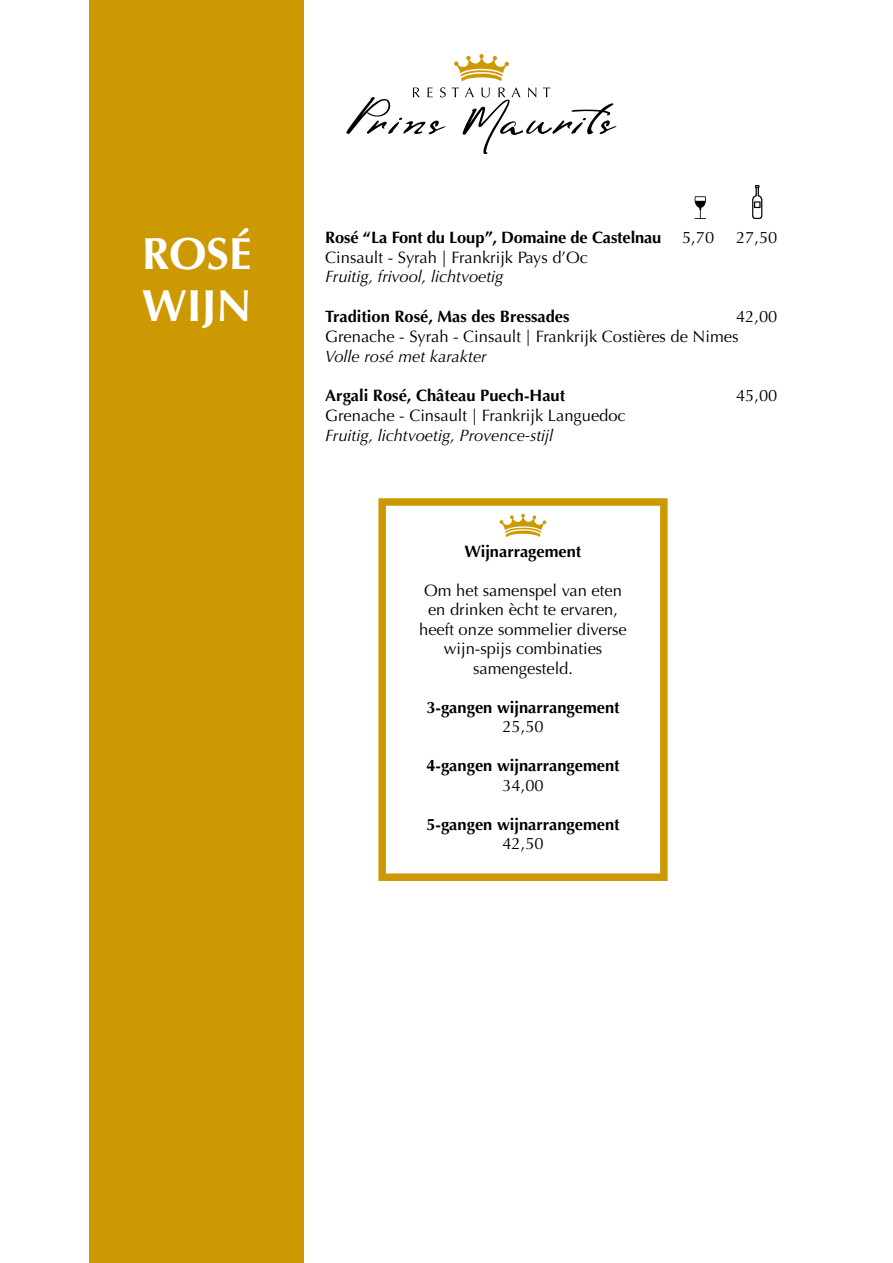
<style>
.page{position:relative;width:893px;height:1263px;background:#fff}
.page>*{position:absolute;margin:0;border:0;box-sizing:border-box;transform-origin:0 0}
.t1{font:700 45px/52.5px "Optima";color:#fff}
.t2{font:16.5px/19.5px "Optima";color:#000}
.t3{font:700 16.5px "Optima";color:#000}
.t4{font:italic 16.5px "Optima";color:#000}
</style>
<div class="page">
<div style="left:89px;top:0;width:215px;height:1263px;background:#cc9903"></div>
<svg style="left:454px;top:54px;width:55px;height:27px"></svg>
<svg style="left:346px;top:87px;width:100px;height:47px"></svg>
<svg style="left:452px;top:87px;width:165px;height:67px"></svg>
<div style="left:378px;top:498px;width:290px;height:383px;border:8px solid #cc9903"></div>
<svg style="left:500px;top:514px;width:46px;height:23px"></svg>
<svg style="left:694px;top:185px;width:68px;height:34px"></svg>
<h1 class="t1" style="left:142px;top:228px;width:111px">ROSÉ<br>WIJN</h1>
<p class="t3" style="left:325px;top:227px;width:338px">Rosé “La Font du Loup”, Domaine de Castelnau</p>
<p class="t2" style="left:682px;top:228px;width:34px">5,70</p>
<p class="t2" style="left:736px;top:228px;width:43px">27,50</p>
<p class="t2" style="left:325px;top:247px;width:264px">Cinsault - Syrah | Frankrijk Pays d’Oc</p>
<p class="t4" style="left:325px;top:267px;width:180px">Fruitig, frivool, lichtvoetig</p>
<p class="t3" style="left:325px;top:307px;width:246px">Tradition Rosé, Mas des Bressades</p>
<p class="t2" style="left:325px;top:307px;width:454px;text-indent:411px">42,00<br>Grenache - Syrah - Cinsault | Frankrijk Costières de Nimes</p>
<p class="t4" style="left:325px;top:346px;width:163px">Volle rosé met karakter</p>
<p class="t3" style="left:325px;top:386px;width:241px">Argali Rosé, Château Puech-Haut</p>
<p class="t2" style="left:736px;top:386px;width:43px">45,00</p>
<p class="t2" style="left:325px;top:406px;width:302px">Grenache - Cinsault | Frankrijk Languedoc</p>
<p class="t4" style="left:325px;top:425px;width:229px">Fruitig, lichtvoetig, Provence-stijl</p>
<p class="t3" style="left:465px;top:542px;width:118px">Wijnarragement</p>
<p class="t2" style="left:419px;top:581px;width:209px;text-align:center">Om het samenspel van eten en drinken ècht te ervaren, heeft onze sommelier diverse wijn-spijs combinaties samengesteld.</p>
<p class="t3" style="left:426px;top:698px;width:195px">3-gangen wijnarrangement</p>
<p class="t2" style="left:502px;top:717px;width:43px">25,50</p>
<p class="t3" style="left:426px;top:756px;width:195px">4-gangen wijnarrangement</p>
<p class="t2" style="left:502px;top:776px;width:43px">34,00</p>
<p class="t3" style="left:426px;top:815px;width:195px">5-gangen wijnarrangement</p>
<p class="t2" style="left:502px;top:834px;width:43px">42,50</p>
</div>
